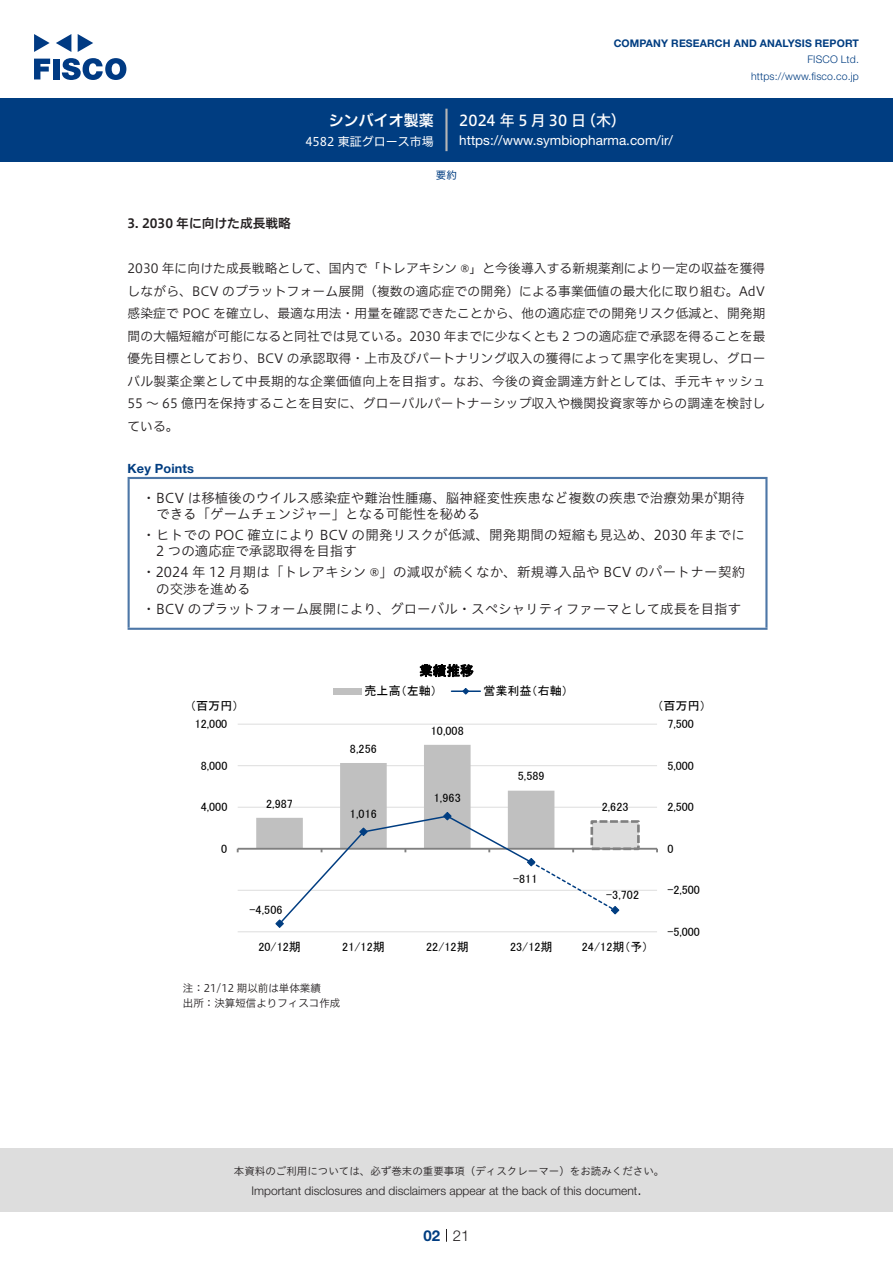
<style>
.page{position:relative;width:893px;height:1263px;background:#fff}
.page>*{position:absolute;margin:0;border:0;box-sizing:border-box;transform-origin:0 0}
.t1{font:15px "Hiragino UD Sans F Std N W5";letter-spacing:.01em;color:#fff}
.t2{font:15px "Hiragino UD Sans F Std N W6";color:#fff}
.t3{font:300 15px "Helvetica Neue LT Std";color:#231f20}
.t4{font:700 15px "Helvetica Neue LT Std";color:#003d81}
.Key_Points_中{font:13.5px/16.5px "Hiragino UD Sans Std W3";letter-spacing:.005em;color:#231f20}
.Key_Points_中-2{font:13.5px/16.5px "Hiragino UD Sans Std W3";letter-spacing:.025em;color:#231f20}
.t5{font:13.5px "Helvetica Neue LT Std";color:#fff}
.t6{font:13.5px "MS P Gothic";color:#000}
.本文{font:12.75px/22.5px "Hiragino UD Sans F Std N W3";letter-spacing:.02em;color:#231f20;text-align:justify}
.小タイトル{font:12.75px "Hiragino UD Sans F Std N W6";color:#231f20}
.Key_Points{font:700 12.75px "Helvetica Neue LT Std";letter-spacing:.015em;color:#003d81}
.t7{font:12.15px "MS P Gothic";color:#000}
.t8{font:12px "MS P Gothic";letter-spacing:.005em;color:#000}
.t9{font:300 12px "Helvetica Neue LT Std";color:#231f20}
.t10{font:12px "Hiragino UD Sans F Std N W4";color:#fff}
.t11{font:10.5px "Hiragino UD Sans Std W3";color:#231f20}
.t12{font:700 10.5px "Helvetica Neue LT Std";letter-spacing:.015em;color:#003d81}
.t13{font:300 10.5px/16.5px "Helvetica Neue LT Std";letter-spacing:.015em;color:#003d81;text-align:right}
.表組み基本スタイル{font:10.5px "Hiragino UD Sans F Std N W3";color:#231f20}
.ヘッダー{font:10.5px "Hiragino UD Sans F Std N W4";color:#003d81}
</style>
<div class="page">
<div style="left:0;top:1148px;width:893px;height:64px;background:#ddd"></div>
<svg style="left:34px;top:59px;width:16px;height:20px"></svg>
<div style="left:53px;top:59px;width:6px;height:20px;background:#003a83"></div>
<svg style="left:62px;top:58px;width:64px;height:22px"></svg>
<svg style="left:34px;top:34px;width:16px;height:18px"></svg>
<svg style="left:78px;top:34px;width:15px;height:18px"></svg>
<svg style="left:56px;top:34px;width:15px;height:18px"></svg>
<div style="left:0;top:98px;width:893px;height:64px;background:#003d81"></div>
<hr style="left:445px;top:109px;width:3px;height:42px;background:#b5b5b6">
<svg style="left:446px;top:1229px;width:1px;height:13px"></svg>
<hr style="left:128px;top:479px;width:2px;height:149px;background:#4d77a7">
<hr style="left:128px;top:477px;width:639px;height:2px;background:#4d77a7">
<hr style="left:765px;top:479px;width:2px;height:149px;background:#4d77a7">
<hr style="left:128px;top:628px;width:639px;height:2px;background:#4d77a7">
<hr style="left:238px;top:931px;width:419px;height:1px;background:#ddd">
<hr style="left:238px;top:890px;width:419px;height:1px;background:#ddd">
<hr style="left:238px;top:807px;width:419px;height:1px;background:#ddd">
<hr style="left:238px;top:765px;width:419px;height:1px;background:#ddd">
<hr style="left:238px;top:724px;width:419px;height:1px;background:#ddd">
<div style="left:592px;top:821px;width:46px;height:28px;background:#ddd"></div>
<div style="left:590px;top:820px;width:50px;height:30px;border:3px dashed #7f7f7f"></div>
<hr style="left:238px;top:848px;width:419px;height:2px;background:#808080">
<svg style="left:256px;top:745px;width:364px;height:183px"></svg>
<div style="left:333px;top:688px;width:28px;height:6px;background:#c0c0c0"></div>
<hr style="left:451px;top:690px;width:29px;height:2px;background:#003d81">
<svg style="left:462px;top:688px;width:8px;height:7px"></svg>
<p class="t2" style="left:329px;top:109px;width:107px">シンバイオ製薬</p>
<p class="t10" style="left:305px;top:132px;width:130px">4582 東証グロース市場</p>
<p class="t12" style="left:614px;top:37px;width:247px">COMPANY RESEARCH AND ANALYSIS REPORT</p>
<p class="t13" style="left:751px;top:51px;width:109px">FISCO Ltd. https://www.fisco.co j p.</p>
<p class="t1" style="left:581px;top:109px;width:46px">（木(</p>
<p class="t1" style="left:459px;top:109px;width:128px">2024 年 5月30 日</p>
<p class="t5" style="left:459px;top:132px;width:215px">https://www.symbiopharma.com /i r/</p>
<p class="ヘッダー" style="left:436px;top:167px;width:22px">要約</p>
<p class="小タイトル" style="left:128px;top:214px;width:165px">3. 2030 年に向けた成長戦略</p>
<p class="本文" style="left:128px;top:256px;width:639px">2030 年に向けた成長戦略として、国内で「トレアキシン ®」と今後導入する新規薬剤により一定の収益を獲得しながら、BCV のプラットフォーム展開（複数の適応症での開発）による事業価値の最大化に取り組む。AdV感染症で POC を確立し、最適な用法・用量を確認できたことから、他の適応症での開発リスク低減と、開発期間の大幅短縮が可能になると同社では見ている。2030 年までに少なくとも 2 つの適応症で承認を得ることを最優先目標としており、BCV の承認取得・上市及びパートナリング収入の獲得によって黒字化を実現し、グローバル製薬企業として中長期的な企業価値向上を目指す。なお、今後の資金調達方針としては、手元キャッシュ55 ～ 65 億円を保持することを目安に、グローバルパートナーシップ収入や機関投資家等からの調達を検討している。</p>
<p class="Key_Points" style="left:128px;top:460px;width:68px">Key Points</p>
<p class="Key_Points_中" style="left:156px;top:488px;width:590px;text-indent:-14px">・BCV は移植後のウイルス感染症や難治性腫瘍、脳神経変性疾患など複数の疾患で治療効果が期待できる「ゲームチェンジャー」となる可能性を秘める</p>
<p class="Key_Points_中" style="left:156px;top:526px;width:590px;text-indent:-14px">・ヒトでの POC 確立により BCV の開発リスクが低減、開発期間の短縮も見込め、2030 年までに<br>2 つの適応症で承認取得を目指す</p>
<p class="Key_Points_中-2" style="left:156px;top:563px;width:591px;text-indent:-14px">・2024 年 12 月期は「トレアキシン ®」の減収が続くなか、新規導入品や BCV のパートナー契約の交渉を進める</p>
<p class="Key_Points_中" style="left:142px;top:600px;width:600px">・BCV のプラットフォーム展開により、グローバル・スペシャリティファーマとして成長を目指す</p>
<p class="t8" style="left:190px;top:700px;width:50px">（百万円）</p>
<p class="t8" style="left:195px;top:718px;width:34px">12,000</p>
<p class="t8" style="left:201px;top:759px;width:28px">8,000</p>
<p class="t8" style="left:201px;top:801px;width:28px">4,000</p>
<p class="t8" style="left:221px;top:842px;width:8px">0</p>
<p class="t8" style="left:266px;top:797px;width:28px">2,987</p>
<p class="t8" style="left:249px;top:904px;width:34px">-4,506</p>
<p class="t8" style="left:258px;top:941px;width:44px">20/12期</p>
<p class="t6" style="left:419px;top:664px;width:56px">業績推移</p>
<p class="t8" style="left:365px;top:685px;width:74px">売上高（左軸）</p>
<p class="t8" style="left:483px;top:685px;width:86px">営業利益（右軸(</p>
<p class="t8" style="left:350px;top:742px;width:28px">8,256</p>
<p class="t8" style="left:350px;top:808px;width:28px">1,016</p>
<p class="t8" style="left:431px;top:724px;width:34px">10,008</p>
<p class="t8" style="left:434px;top:792px;width:28px">1,963</p>
<p class="t8" style="left:518px;top:770px;width:28px">5,589</p>
<p class="t8" style="left:513px;top:872px;width:26px">-811</p>
<p class="t8" style="left:342px;top:941px;width:44px">21/12期</p>
<p class="t8" style="left:426px;top:941px;width:44px">22/12期</p>
<p class="t8" style="left:510px;top:941px;width:44px">23/12期</p>
<p class="表組み基本スタイル" style="left:183px;top:980px;width:140px">注：21/12 期以前は単体業績</p>
<p class="表組み基本スタイル" style="left:183px;top:995px;width:159px">出所：決算短信よりフィスコ作成</p>
<p class="t8" style="left:602px;top:801px;width:28px">2,623</p>
<p class="t8" style="left:606px;top:889px;width:34px">-3,702</p>
<p class="t8" style="left:582px;top:941px;width:68px">24/12期予（ (</p>
<p class="t8" style="left:657px;top:700px;width:50px">（百万円(</p>
<p class="t8" style="left:667px;top:718px;width:28px">7,500</p>
<p class="t8" style="left:667px;top:759px;width:28px">5,000</p>
<p class="t8" style="left:667px;top:801px;width:28px">2,500</p>
<p class="t8" style="left:667px;top:842px;width:8px">0</p>
<p class="t7" style="left:667px;top:884px;width:34px">-2,500</p>
<p class="t8" style="left:667px;top:925px;width:34px">-5,000</p>
<p class="t11" style="left:234px;top:1163px;width:432px">本資料のご利用については、必ず巻末の重要事項（ディスクレーマー）をお読みください。</p>
<p class="t3" style="left:637px;top:1180px;width:6px">.</p>
<p class="t9" style="left:251px;top:1183px;width:387px">Important disclosures and disclaimers appear at the back of this document</p>
<p class="t4" style="left:423px;top:1226px;width:18px">02</p>
<p class="t3" style="left:453px;top:1226px;width:18px">21</p>
</div>
